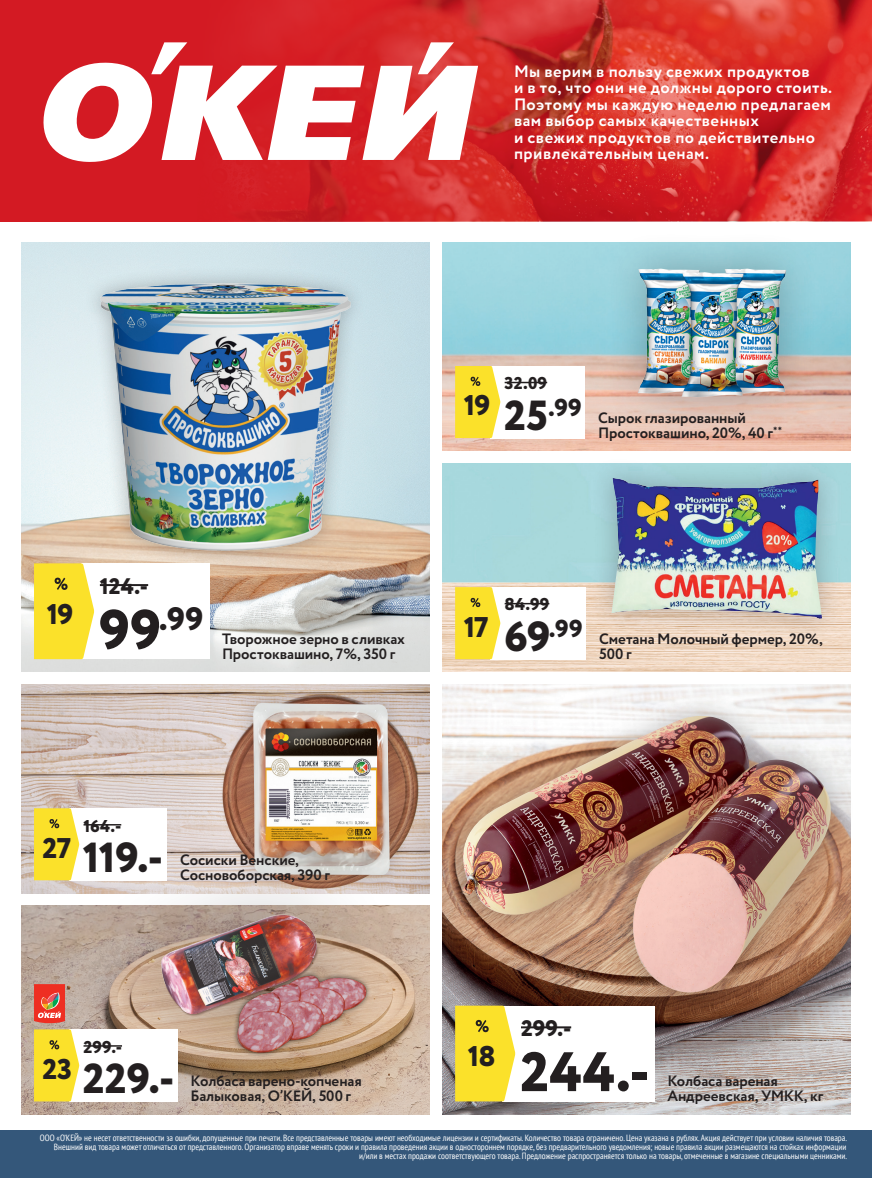
<style>
.page{position:relative;width:872px;height:1178px;background:#fff}
.page>*{position:absolute;margin:0;border:0;box-sizing:border-box;transform-origin:0 0}
.fresh_dominant_red{font:800 55.5px "Circe";color:#231f20}
.fresh_red{font:800 42px "Circe";letter-spacing:-.005em;color:#231f20}
.fresh_dominant_red-2{font:800 32.4px "Circe";color:#231f20}
.fresh_discount{font:800 28.5px "Circe";letter-spacing:-.025em;color:#231f20}
.fresh_red-2{font:800 24.45px "Circe";color:#231f20}
.fresh_dominant_black{font:800 22.5px "Circe";letter-spacing:.005em;color:#231f20}
.fresh_black{font:800 17.1px "Circe";letter-spacing:.01em;color:#231f20}
.t1{font:700 16.5px/16.5px "Circe";letter-spacing:.03em;color:#fff}
.fresh_dominant_text{font:700 15px/15px "Circe";letter-spacing:-.005em;color:#231f20}
.t2{font:condensed 9px/9px "PT Sans";color:#fff;text-align:right}
.s1{font-size:55.5px}
.s2{font-size:42px}
</style>
<div class="page">
<div style="left:0;top:1130px;width:872px;height:48px;background:#34577a"></div>
<img style="left:21px;top:906px;width:63px;height:208px">
<div style="left:84px;top:837px;width:358px;height:293px;background:#231f20;opacity:.3"></div>
<img style="left:116px;top:907px;width:285px;height:169px">
<div style="left:69px;top:1029px;width:109px;height:72px;background:#fff"></div>
<hr style="left:84px;top:1045px;width:38px;height:2px;background:#231f20">
<svg style="left:34px;top:1029px;width:45px;height:72px;background:#f8e03d"></svg>
<svg style="left:34px;top:984px;width:31px;height:39px"></svg>
<img style="left:21px;top:685px;width:408px;height:208px">
<div style="left:232px;top:682px;width:179px;height:214px;background:#231f20;opacity:.3"></div>
<img style="left:253px;top:703px;width:137px;height:172px">
<div style="left:69px;top:808px;width:98px;height:72px;background:#fff"></div>
<hr style="left:84px;top:824px;width:37px;height:1px;background:#231f20">
<svg style="left:34px;top:808px;width:45px;height:72px;background:#f8e03c"></svg>
<img style="left:442px;top:685px;width:408px;height:429px">
<div style="left:438px;top:691px;width:417px;height:326px;background:#231f20;opacity:.3"></div>
<img style="left:462px;top:716px;width:369px;height:277px">
<div style="left:502px;top:1006px;width:152px;height:95px;background:#fff"></div>
<hr style="left:521px;top:1026px;width:50px;height:2px;background:#231f20">
<svg style="left:455px;top:1006px;width:60px;height:95px;background:#f8e03c"></svg>
<img style="left:21px;top:242px;width:408px;height:430px">
<div style="left:83px;top:266px;width:284px;height:302px;background:#231f20;opacity:.3"></div>
<img style="left:101px;top:284px;width:249px;height:266px">
<div style="left:81px;top:563px;width:128px;height:96px;background:#fff"></div>
<hr style="left:100px;top:584px;width:48px;height:2px;background:#231f20">
<svg style="left:34px;top:563px;width:60px;height:96px;background:#f8e03d"></svg>
<img style="left:442px;top:463px;width:408px;height:209px">
<div style="left:588px;top:454px;width:257px;height:188px;background:#231f20;opacity:.3"></div>
<img style="left:611px;top:478px;width:211px;height:141px">
<div style="left:490px;top:587px;width:96px;height:72px;background:#fff"></div>
<hr style="left:504px;top:603px;width:45px;height:1px;background:#231f20">
<svg style="left:455px;top:587px;width:45px;height:72px;background:#f8e03c"></svg>
<img style="left:442px;top:242px;width:408px;height:209px">
<div style="left:603px;top:230px;width:218px;height:206px;background:#231f20;opacity:.3"></div>
<img style="left:635px;top:266px;width:158px;height:137px">
<div style="left:490px;top:366px;width:95px;height:72px;background:#fff"></div>
<hr style="left:504px;top:382px;width:43px;height:1px;background:#231f20">
<svg style="left:455px;top:366px;width:45px;height:72px;background:#f8e03c"></svg>
<img style="left:703px;top:0;width:169px;height:221px">
<svg style="left:0;top:0;width:703px;height:222px;background:#d12729"></svg>
<svg style="left:38px;top:42px;width:440px;height:121px"></svg>
<h3 class="t1" style="left:514px;top:64px;width:320px">Мы верим в пользу свежих продуктов<br>и в то, что они не должны дорого стоить.<br>Поэтому мы каждую неделю предлагаем вам выбор самых качественных<br>и свежих продуктов по действительно привлекательным ценам.</h3>
<p class="fresh_discount" style="left:47px;top:595px;width:28px">19</p>
<p class="fresh_dominant_black" style="left:100px;top:571px;width:50px">124.-</p>
<p class="fresh_dominant_red-2" style="left:99px;top:597px;width:106px"><span class="s1">99</span>.99</p>
<p class="fresh_dominant_text" style="left:222px;top:632px;width:185px">Творожное зерно в сливках<br>Простоквашино, 7%, 350 г</p>
<p class="fresh_discount" style="left:464px;top:386px;width:28px">19</p>
<p class="fresh_black" style="left:504px;top:372px;width:44px">32.09</p>
<p class="fresh_red-2" style="left:504px;top:391px;width:79px"><span class="s2">25</span>.99</p>
<p class="fresh_dominant_text" style="left:598px;top:411px;width:185px">Сырок глазированный<br>Простоквашино, 20%, 40 г<sup>**</sup></p>
<p class="fresh_discount" style="left:464px;top:607px;width:26px">17</p>
<p class="fresh_black" style="left:504px;top:593px;width:46px">84.99</p>
<p class="fresh_red-2" style="left:504px;top:612px;width:80px"><span class="s2">69</span>.99</p>
<p class="fresh_dominant_text" style="left:599px;top:632px;width:225px">Сметана Молочный фермер, 20%,<br>500 г</p>
<p class="fresh_discount" style="left:43px;top:828px;width:30px">27</p>
<p class="fresh_black" style="left:84px;top:814px;width:39px">164.-</p>
<p class="fresh_red" style="left:83px;top:829px;width:82px">119.-</p>
<p class="fresh_dominant_text" style="left:180px;top:853px;width:151px">Сосиски Венские,<br>Сосновоборская, 390 г</p>
<p class="fresh_discount" style="left:43px;top:1050px;width:31px">23</p>
<p class="fresh_black" style="left:84px;top:1035px;width:40px">299.-</p>
<p class="fresh_red" style="left:83px;top:1050px;width:93px">229.-</p>
<p class="fresh_dominant_text" style="left:190px;top:1074px;width:173px">Колбаса варено-копченая<br>Балыковая, О’КЕЙ, 500 г</p>
<p class="fresh_discount" style="left:468px;top:1037px;width:29px">18</p>
<p class="fresh_dominant_black" style="left:521px;top:1013px;width:52px">299.-</p>
<p class="fresh_dominant_red" style="left:520px;top:1034px;width:131px">244.-</p>
<p class="fresh_dominant_text" style="left:667px;top:1074px;width:158px">Колбаса вареная<br>Андреевская, УМКК, кг</p>
<p class="t2" style="left:40px;top:1133px;width:808px">ООО «О’КЕЙ» не несет ответственности за ошибки, допущенные при печати. Все представленные товары имеют необходимые лицензии и сертификаты. Количество товара ограничено. Цена указана в рублях. Акция действует при условии наличия товара.<br>Внешний вид товара может отличаться от представленного. Организатор вправе менять сроки и правила проведения акции в одностороннем порядке, без предварительного уведомления; новые правила акции размещаются на стойках информации и/или в местах продажи соответствующего товара. Предложение распространяется только на товары, отмеченные в магазине специальными ценниками.</p>
</div>
